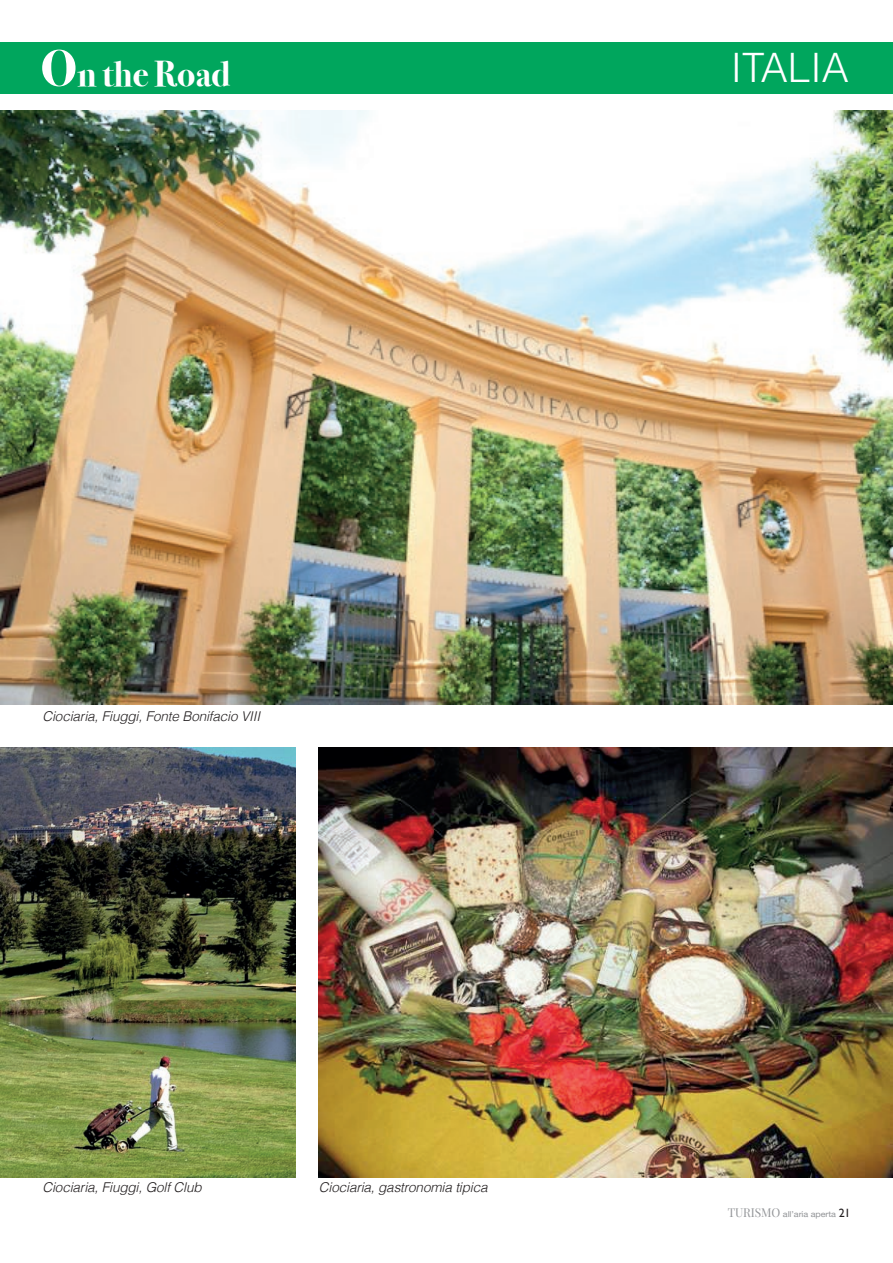
<style>
.page{position:relative;width:893px;height:1263px;background:#fff}
.page>*{position:absolute;margin:0;border:0;box-sizing:border-box;transform-origin:0 0}
.t1{font:300 40.5px "Helvetica LT Std";color:#fff}
.t2{font:700 36px "Bodoni Svty Two ITCTT";color:#fff}
.t3{font:italic 300 13.5px "Helvetica";letter-spacing:-.01em;color:#231f20}
.t4{font:8.1px "Helvetica Neue";letter-spacing:-.01em;color:#939598;scale:1.11 1}
.s1{font-size:51.6px}
.s2{font-family:"Playfair Display";font-size:12px}
.s3{font-family:"Gill Sans";font-size:12px;color:#231f20}
</style>
<div class="page">
<img style="left:0;top:747px;width:296px;height:430px">
<img style="left:319px;top:747px;width:574px;height:430px">
<img style="left:0;top:111px;width:893px;height:593px">
<div style="left:0;top:42px;width:893px;height:52px;background:#00a65d"></div>
<h2 class="t2" style="left:41px;top:44px;width:191px"><span class="s1">O</span>n the Road</h2>
<h1 class="t1" style="left:731px;top:43px;width:119px">ITALIA</h1>
<p class="t3" style="left:43px;top:704px;width:219px">Ciociaria, Fiuggi, Fonte Bonifacio VIII</p>
<p class="t3" style="left:43px;top:1176px;width:161px">Ciociaria, Fiuggi, Golf Club</p>
<p class="t3" style="left:319px;top:1176px;width:170px">Ciociaria, gastronomia tipica</p>
<p class="t4" style="left:728px;top:1208px;width:112px"><span class="s2">TURISMO</span> all’aria aperta <span class="s3">21</span></p>
</div>
